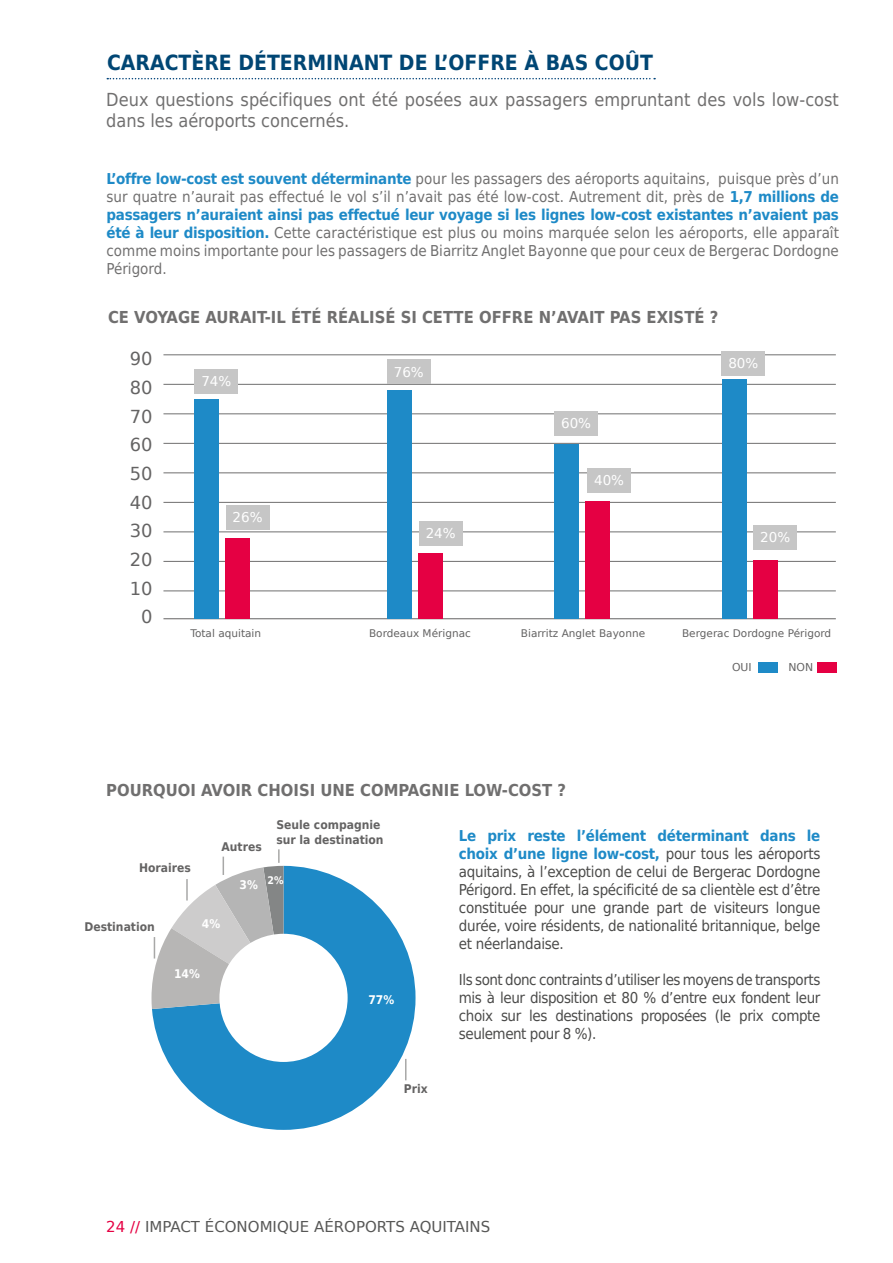
<style>
.page{position:relative;width:893px;height:1263px;background:#fff}
.page>*{position:absolute;margin:0;border:0;box-sizing:border-box;transform-origin:0 0}
.t1{font:700 21px "DejaVu Sans Condensed";color:#004674}
.t2{font:18px/21.6px "DejaVu Sans Condensed";color:#706f6f}
.t3{font:17.85px/28.7px "DejaVu Sans";color:#646363;text-align:right}
.t4{font:700 16.5px "DejaVu Sans Condensed";color:#706f6f}
.t5{font:15px/18px "DejaVu Sans Condensed";color:#706f6f;text-align:justify}
.t6{font:15px/18px "DejaVu Sans Condensed";letter-spacing:-.025em;color:#4a4a49;text-align:justify}
.t7{font:15px "DejaVu Sans";color:#575756}
.t8{font:13.5px "DejaVu Sans";color:#fff}
.t9{font:700 12px/14.4px "DejaVu Sans Condensed";color:#646363}
.t10{font:700 12px "DejaVu Sans Condensed";color:#fff}
.t11{font:10.8px "DejaVu Sans";color:#646363}
.t12{font:10.5px "DejaVu Sans";color:#646363}
.t13{font:700 10.5px "DejaVu Sans Condensed";color:#fff}
.s1{font-weight:700;color:#1e8ac7}
.s2{color:#e50043}
</style>
<div class="page">
<svg style="left:152px;top:866px;width:264px;height:264px;fill:#1e8ac7"></svg>
<div style="left:219px;top:934px;width:129px;height:128px;background:#fff;border-radius:50%"></div>
<hr style="left:163px;top:355px;width:673px;height:1px;background:#706f6f">
<hr style="left:163px;top:384px;width:673px;height:1px;background:#706f6f">
<hr style="left:163px;top:414px;width:673px;height:1px;background:#706f6f">
<hr style="left:163px;top:443px;width:673px;height:1px;background:#706f6f">
<hr style="left:163px;top:473px;width:673px;height:1px;background:#706f6f">
<hr style="left:163px;top:502px;width:673px;height:1px;background:#706f6f">
<hr style="left:163px;top:532px;width:673px;height:1px;background:#706f6f">
<hr style="left:163px;top:561px;width:673px;height:1px;background:#706f6f">
<hr style="left:163px;top:591px;width:673px;height:1px;background:#706f6f">
<hr style="left:163px;top:618px;width:673px;height:1px;background:#646363">
<div style="left:195px;top:399px;width:24px;height:220px;background:#1e8ac7"></div>
<div style="left:387px;top:391px;width:24px;height:228px;background:#1e8ac7"></div>
<div style="left:722px;top:380px;width:24px;height:239px;background:#1e8ac7"></div>
<div style="left:555px;top:445px;width:24px;height:174px;background:#1e8ac7"></div>
<div style="left:758px;top:662px;width:20px;height:11px;background:#1e8ac7"></div>
<div style="left:226px;top:538px;width:24px;height:81px;background:#e50043"></div>
<div style="left:419px;top:553px;width:24px;height:66px;background:#e50043"></div>
<div style="left:586px;top:502px;width:24px;height:117px;background:#e50043"></div>
<div style="left:753px;top:560px;width:24px;height:59px;background:#e50043"></div>
<div style="left:818px;top:662px;width:19px;height:11px;background:#e50043"></div>
<div style="left:195px;top:369px;width:43px;height:25px;background:#c6c6c6"></div>
<div style="left:226px;top:505px;width:43px;height:25px;background:#c6c6c6"></div>
<div style="left:387px;top:359px;width:44px;height:25px;background:#c6c6c6"></div>
<div style="left:554px;top:411px;width:44px;height:25px;background:#c6c6c6"></div>
<div style="left:587px;top:468px;width:44px;height:25px;background:#c6c6c6"></div>
<div style="left:722px;top:351px;width:43px;height:25px;background:#c6c6c6"></div>
<div style="left:753px;top:525px;width:44px;height:25px;background:#c6c6c6"></div>
<div style="left:419px;top:521px;width:44px;height:25px;background:#c6c6c6"></div>
<svg style="left:405px;top:1059px;width:1px;height:21px"></svg>
<svg style="left:152px;top:849px;width:132px;height:160px"></svg>
<svg style="left:107px;top:78px;width:548px;height:1px"></svg>
<h1 class="t1" style="left:107px;top:45px;width:547px">CARACTÈRE DÉTERMINANT DE L’OFFRE À BAS COÛT</h1>
<p class="t2" style="left:106px;top:88px;width:734px">Deux questions spécifiques ont été posées aux passagers empruntant des vols low-cost dans les aéroports concernés.</p>
<p class="t5" style="left:107px;top:169px;width:734px"><span class="s1">L’offre low-cost est souvent déterminante</span> pour les passagers des aéroports aquitains, puisque près d’un sur quatre n’aurait pas effectué le vol s’il n’avait pas été low-cost. Autrement dit, près de <span class="s1">1,7 millions de passagers n’auraient ainsi pas effectué leur voyage si les lignes low-cost existantes n’avaient pas été à leur disposition.</span> Cette caractéristique est plus ou moins marquée selon les aéroports, elle apparaît comme moins importante pour les passagers de Biarritz Anglet Bayonne que pour ceux de Bergerac Dordogne Périgord.</p>
<p class="t4" style="left:108px;top:304px;width:612px">CE VOYAGE AURAIT-IL ÉTÉ RÉALISÉ SI CETTE OFFRE N’AVAIT PAS EXISTÉ ?</p>
<p class="t3" style="left:130px;top:344px;width:24px">90<br>80<br>70<br>60<br>50<br>40<br>30<br>20<br>10<br>0</p>
<p class="t8" style="left:201px;top:370px;width:31px">74%</p>
<p class="t8" style="left:233px;top:506px;width:31px">26%</p>
<p class="t8" style="left:394px;top:361px;width:31px">76%</p>
<p class="t8" style="left:561px;top:412px;width:31px">60%</p>
<p class="t8" style="left:594px;top:469px;width:31px">40%</p>
<p class="t8" style="left:728px;top:352px;width:31px">80%</p>
<p class="t8" style="left:426px;top:522px;width:31px">24%</p>
<p class="t8" style="left:760px;top:526px;width:31px">20%</p>
<p class="t12" style="left:190px;top:625px;width:72px">Total aquitain</p>
<p class="t12" style="left:369px;top:625px;width:103px">Bordeaux Mérignac</p>
<p class="t12" style="left:521px;top:625px;width:126px">Biarritz Anglet Bayonne</p>
<p class="t12" style="left:682px;top:625px;width:151px">Bergerac Dordogne Périgord</p>
<p class="t11" style="left:732px;top:658px;width:21px">OUI</p>
<p class="t11" style="left:788px;top:658px;width:26px">NON</p>
<p class="t4" style="left:106px;top:776px;width:461px">POURQUOI AVOIR CHOISI UNE COMPAGNIE LOW-COST ?</p>
<p class="t6" style="left:459px;top:827px;width:363px"><span class="s1">Le prix reste l’élément déterminant dans le choix d’une ligne low-cost,</span> pour tous les aéroports aquitains, à l’exception de celui de Bergerac Dordogne Périgord. En effet, la spécificité de sa clientèle est d’être constituée pour une grande part de visiteurs longue durée, voire résidents, de nationalité britannique, belge et néerlandaise.</p>
<p class="t6" style="left:459px;top:971px;width:363px">Ils sont donc contraints d’utiliser les moyens de transports mis à leur disposition et 80 % d’entre eux fondent leur choix sur les destinations proposées (le prix compte seulement pour 8 %).</p>
<p class="t9" style="left:276px;top:817px;width:109px">Seule compagnie sur la destination</p>
<p class="t9" style="left:221px;top:839px;width:42px">Autres</p>
<p class="t9" style="left:139px;top:860px;width:53px">Horaires</p>
<p class="t13" style="left:267px;top:872px;width:18px">2%</p>
<p class="t10" style="left:240px;top:875px;width:20px">3%</p>
<p class="t10" style="left:202px;top:914px;width:20px">4%</p>
<p class="t9" style="left:84px;top:919px;width:72px">Destination</p>
<p class="t10" style="left:174px;top:963px;width:27px">14%</p>
<p class="t10" style="left:368px;top:990px;width:27px">77%</p>
<p class="t9" style="left:404px;top:1081px;width:25px">Prix</p>
<p class="t7" style="left:106px;top:1214px;width:386px"><span class="s2">24 //</span> IMPACT ÉCONOMIQUE AÉROPORTS AQUITAINS</p>
</div>
